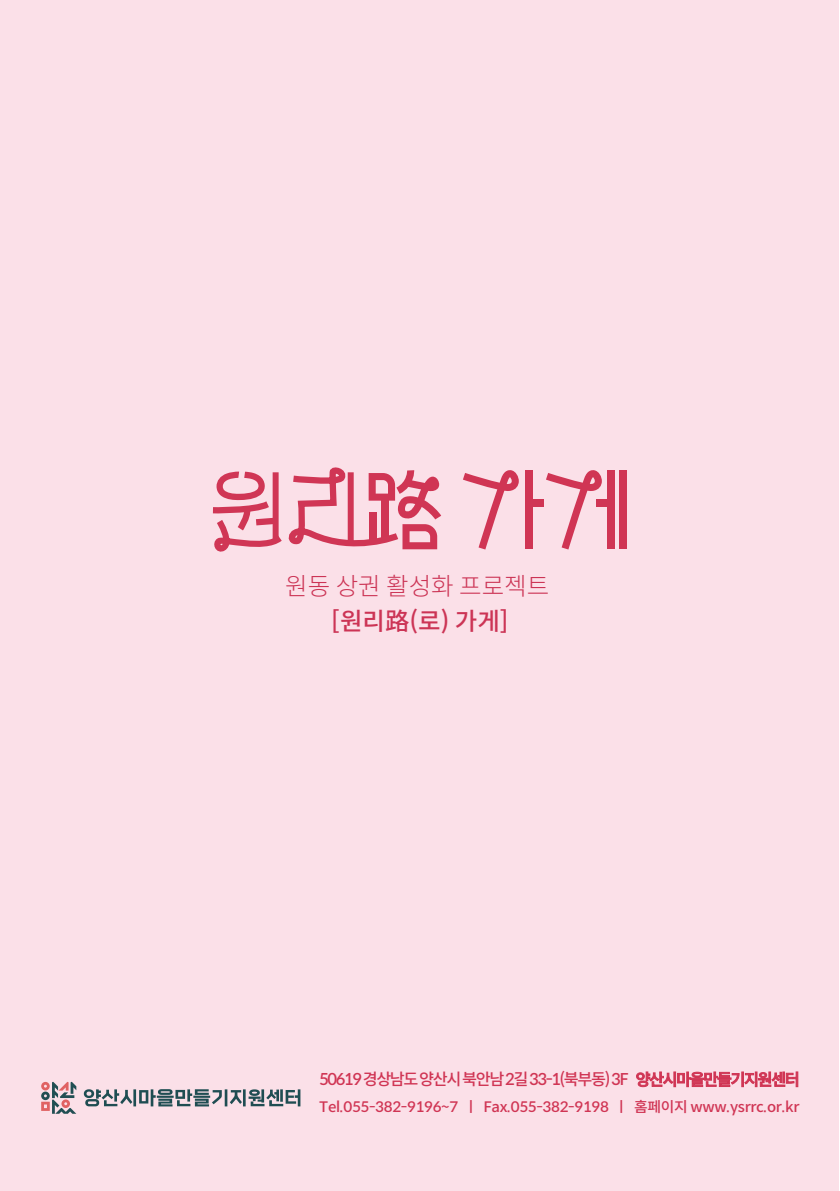
<style>
.page{position:relative;width:840px;height:1191px;background:#fff}
.page>*{position:absolute;margin:0;border:0;box-sizing:border-box;transform-origin:0 0}
.t1{font:300 24.4px "Spoqa Han Sans Neo";color:#cc3455}
.t2{font:500 24.4px "Spoqa Han Sans Neo";color:#cc3455}
.t3{font:500 16.2px "Spoqa Han Sans Neo";letter-spacing:-.085em;color:#d03554}
.t4{font:500 14.4px "Spoqa Han Sans Neo";letter-spacing:-.025em;color:#d03554}
</style>
<div class="page">
<div style="left:0;top:0;width:838px;height:1191px;background:#fbe0e8"></div>
<div style="left:525px;top:470px;width:7px;height:78px;background:#d03554"></div>
<div style="left:528px;top:499px;width:15px;height:7px;background:#d03554"></div>
<div style="left:607px;top:470px;width:7px;height:78px;background:#d03554"></div>
<div style="left:619px;top:470px;width:7px;height:78px;background:#d03554"></div>
<div style="left:595px;top:499px;width:15px;height:7px;background:#d03554"></div>
<svg style="left:546px;top:470px;width:55px;height:79px"></svg>
<svg style="left:463px;top:470px;width:55px;height:79px"></svg>
<svg style="left:212px;top:467px;width:229px;height:85px"></svg>
<div style="left:272px;top:472px;width:6px;height:69px;background:#d03655"></div>
<div style="left:347px;top:472px;width:6px;height:69px;background:#d03655"></div>
<svg style="left:84px;top:1089px;width:216px;height:17px"></svg>
<svg style="left:41px;top:1081px;width:35px;height:32px"></svg>
<h1 class="t1" style="left:285px;top:569px;width:265px">원동 상권 활성화 프로젝트</h1>
<h1 class="t2" style="left:331px;top:604px;width:179px">[원리路(로) 가게]</h1>
<p class="t3" style="left:319px;top:1068px;width:481px">50619경상남도양산시북안남2길33-1(북부동)3F 양산시마을만들기지원센터</p>
<p class="t4" style="left:319px;top:1096px;width:481px">Tel.055-382-9196~7 ㅣ Fax.055-382-9198 ㅣ 홈페이지 www.ysrrc.or.kr</p>
</div>
